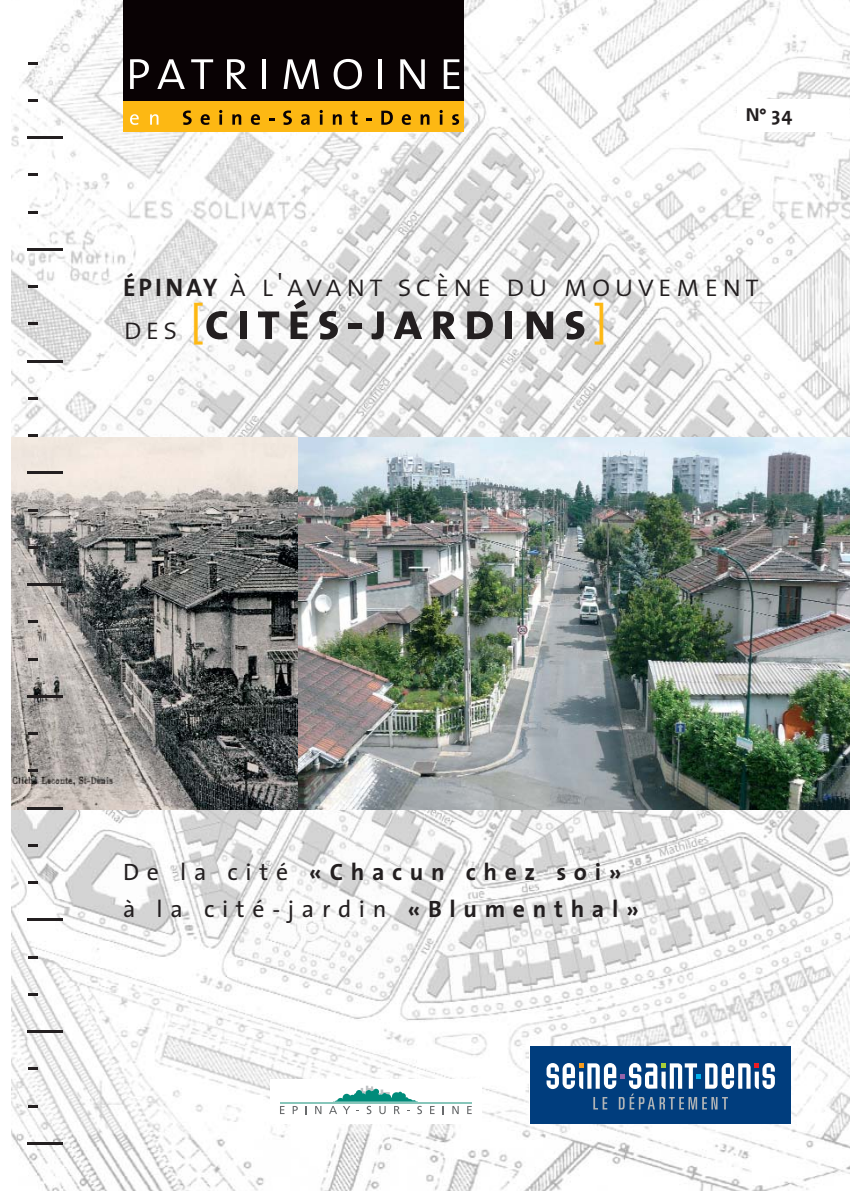
<style>
.page{position:relative;width:851px;height:1191px;background:#fff}
.page>*{position:absolute;margin:0;border:0;box-sizing:border-box;transform-origin:0 0}
.t1{font:53px "The Sans Bold Caps";letter-spacing:.115em;color:#231f20}
.t2{font:31.4px "The Sans Light Caps";letter-spacing:.115em;color:#231f20}
.t3{font:700 23.8px/37.2px "The Sans";letter-spacing:.32em;color:#231f20}
.t4{font:700 17.6px "Univers";color:#231f20}
.s1{font-family:"The Sans";font-size:19.6px}
.s2{font-family:"The Sans Bold Caps";font-size:25.4px}
.s3{font-family:"The Sans Light Caps";font-size:31.4px}
.s4{font-family:"The Sans";font-size:43.2px;color:#fdb813}
.s5{font-weight:400}
</style>
<div class="page">
<img style="left:12px;top:1px;width:837px;height:1190px">
<img style="left:12px;top:437px;width:287px;height:373px">
<img style="left:299px;top:437px;width:550px;height:373px">
<div style="left:737px;top:99px;width:112px;height:33px;background:#fff"></div>
<div style="left:530px;top:1046px;width:260px;height:78px;background:#003d7d"></div>
<svg style="left:546px;top:1063px;width:228px;height:46px"></svg>
<svg style="left:29px;top:62px;width:9px;height:2px"></svg>
<svg style="left:29px;top:99px;width:9px;height:3px"></svg>
<hr style="left:27px;top:136px;width:36px;height:3px;background:#231f20">
<svg style="left:29px;top:173px;width:9px;height:3px"></svg>
<svg style="left:29px;top:211px;width:9px;height:2px"></svg>
<hr style="left:27px;top:248px;width:36px;height:3px;background:#231f20">
<svg style="left:29px;top:285px;width:9px;height:3px"></svg>
<svg style="left:29px;top:322px;width:9px;height:3px"></svg>
<hr style="left:27px;top:360px;width:36px;height:2px;background:#231f20">
<svg style="left:29px;top:397px;width:9px;height:3px"></svg>
<svg style="left:29px;top:434px;width:9px;height:3px"></svg>
<hr style="left:27px;top:471px;width:36px;height:3px;background:#231f20">
<svg style="left:29px;top:509px;width:9px;height:2px"></svg>
<svg style="left:29px;top:546px;width:9px;height:3px"></svg>
<hr style="left:27px;top:583px;width:36px;height:3px;background:#231f20">
<svg style="left:29px;top:620px;width:9px;height:3px"></svg>
<svg style="left:29px;top:658px;width:9px;height:2px"></svg>
<hr style="left:27px;top:695px;width:36px;height:2px;background:#231f20">
<svg style="left:29px;top:732px;width:9px;height:3px"></svg>
<svg style="left:29px;top:769px;width:9px;height:3px"></svg>
<hr style="left:27px;top:807px;width:36px;height:2px;background:#231f20">
<svg style="left:29px;top:844px;width:9px;height:2px"></svg>
<svg style="left:29px;top:881px;width:9px;height:3px"></svg>
<hr style="left:27px;top:918px;width:36px;height:3px;background:#231f20">
<svg style="left:29px;top:955px;width:9px;height:3px"></svg>
<svg style="left:29px;top:993px;width:9px;height:2px"></svg>
<hr style="left:27px;top:1030px;width:36px;height:3px;background:#231f20">
<svg style="left:29px;top:1067px;width:9px;height:3px"></svg>
<svg style="left:29px;top:1104px;width:9px;height:3px"></svg>
<hr style="left:27px;top:1142px;width:36px;height:2px;background:#231f20">
<div style="left:123px;top:101px;width:340px;height:31px;background:#fdb813"></div>
<div style="left:123px;top:1px;width:340px;height:100px;background:#090204"></div>
<svg style="left:130px;top:59px;width:19px;height:30px"></svg>
<svg style="left:157px;top:59px;width:28px;height:30px"></svg>
<svg style="left:191px;top:59px;width:22px;height:30px"></svg>
<svg style="left:227px;top:59px;width:20px;height:30px"></svg>
<hr style="left:262px;top:59px;width:4px;height:30px;background:#fff">
<svg style="left:283px;top:59px;width:36px;height:30px"></svg>
<svg style="left:333px;top:59px;width:29px;height:30px"></svg>
<svg style="left:378px;top:59px;width:3px;height:30px"></svg>
<svg style="left:400px;top:59px;width:25px;height:30px"></svg>
<svg style="left:443px;top:59px;width:16px;height:30px"></svg>
<svg style="left:130px;top:114px;width:9px;height:11px"></svg>
<svg style="left:150px;top:114px;width:8px;height:11px"></svg>
<svg style="left:183px;top:110px;width:9px;height:15px"></svg>
<svg style="left:201px;top:114px;width:9px;height:11px"></svg>
<svg style="left:219px;top:110px;width:3px;height:15px"></svg>
<svg style="left:232px;top:114px;width:9px;height:11px"></svg>
<svg style="left:251px;top:114px;width:9px;height:11px"></svg>
<svg style="left:283px;top:110px;width:9px;height:15px"></svg>
<svg style="left:301px;top:114px;width:8px;height:11px"></svg>
<svg style="left:319px;top:110px;width:4px;height:15px"></svg>
<svg style="left:333px;top:114px;width:9px;height:11px"></svg>
<svg style="left:350px;top:111px;width:7px;height:14px"></svg>
<svg style="left:381px;top:111px;width:12px;height:14px"></svg>
<svg style="left:402px;top:114px;width:9px;height:11px"></svg>
<svg style="left:420px;top:114px;width:9px;height:11px"></svg>
<svg style="left:439px;top:110px;width:3px;height:15px"></svg>
<svg style="left:452px;top:114px;width:7px;height:11px"></svg>
<div style="left:269px;top:1079px;width:212px;height:45px;background:#fff"></div>
<hr style="left:280px;top:1101px;width:191px;height:2px;background:#87c6ba">
<svg style="left:280px;top:1106px;width:4px;height:8px"></svg>
<svg style="left:292px;top:1106px;width:6px;height:8px"></svg>
<svg style="left:305px;top:1106px;width:2px;height:8px"></svg>
<svg style="left:315px;top:1106px;width:6px;height:8px"></svg>
<svg style="left:329px;top:1085px;width:93px;height:29px"></svg>
<svg style="left:430px;top:1106px;width:4px;height:8px"></svg>
<svg style="left:442px;top:1106px;width:2px;height:8px"></svg>
<svg style="left:452px;top:1106px;width:6px;height:8px"></svg>
<svg style="left:467px;top:1106px;width:4px;height:8px"></svg>
<p class="t4" style="left:745px;top:109px;width:48px">N° <span class="s1">34</span></p>
<h2 class="t2" style="left:123px;top:267px;width:637px"><span class="s2">ÉPINAY</span> à l'avant scène du mouvement</h2>
<h1 class="t1" style="left:123px;top:290px;width:485px"><span class="s3">des</span> <span class="s4">[</span>cités-jardins<span class="s4">]</span></h1>
<p class="t3" style="left:123px;top:855px;width:517px"><span class="s5">De la cité</span> «Chacun chez soi» <span class="s5">à la cité-jardin</span> «Blumenthal»</p>
</div>
